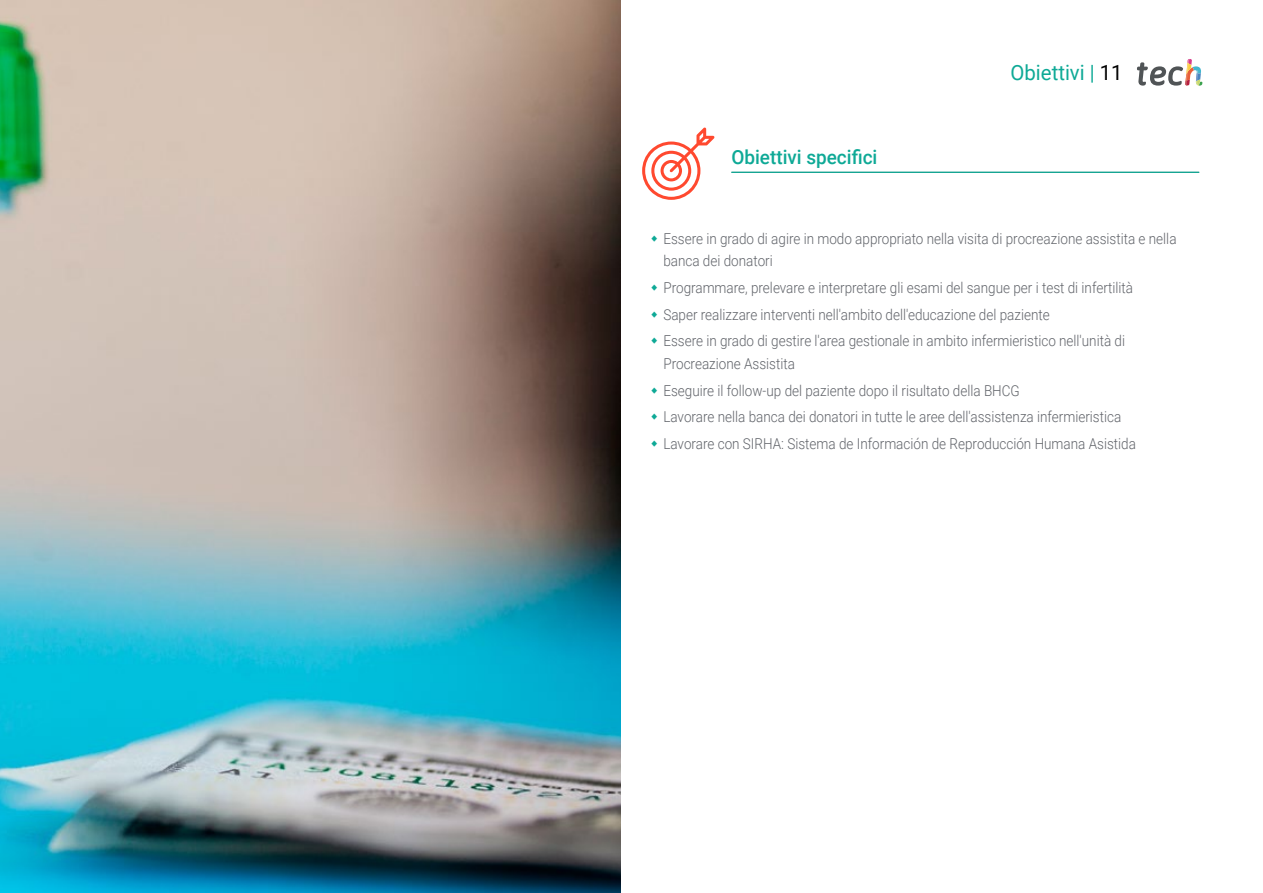
<style>
.page{position:relative;width:1263px;height:893px;background:#fff}
.page>*{position:absolute;margin:0;border:0;box-sizing:border-box;transform-origin:0 0}
.t1{font:21px "Roboto";color:#0ea996}
.t2{font:500 19.5px "Roboto";color:#0ea996}
.t3{font:300 15px/26.7px "Roboto";color:#61646a;scale:.9 1}
.s1{color:#000}
</style>
<div class="page">
<img style="left:0;top:0;width:621px;height:893px">
<svg style="left:642px;top:127px;width:72px;height:73px"></svg>
<hr style="left:731px;top:172px;width:468px;height:1px;background:#0ea996">
<svg style="left:1137px;top:59px;width:65px;height:27px"></svg>
<h2 class="t2" style="left:731px;top:143px;width:147px">Obiettivi specifici</h2>
<h1 class="t1" style="left:1010px;top:57px;width:114px">Obiettivi | <span class="s1">11</span></h1>
<p class="t3" style="left:663px;top:226px;width:572px;line-height:22.5px">Essere in grado di agire in modo appropriato nella visita di procreazione assistita e nella banca dei donatori</p>
<p class="t3" style="left:663px;top:274px;width:523px">Programmare, prelevare e interpretare gli esami del sangue per i test di infertilità<br>Saper realizzare interventi nell'ambito dell'educazione del paziente<br>Essere in grado di gestire l'area gestionale in ambito infermieristico nell'unità di</p>
<p class="t3" style="left:663px;top:350px;width:527px">Procreazione Assistita<br>Eseguire il follow-up del paziente dopo il risultato della BHCG<br>Lavorare nella banca dei donatori in tutte le aree dell'assistenza infermieristica Lavorare con SIRHA: Sistema de Información de Reproducción Humana Asistida</p>
</div>
